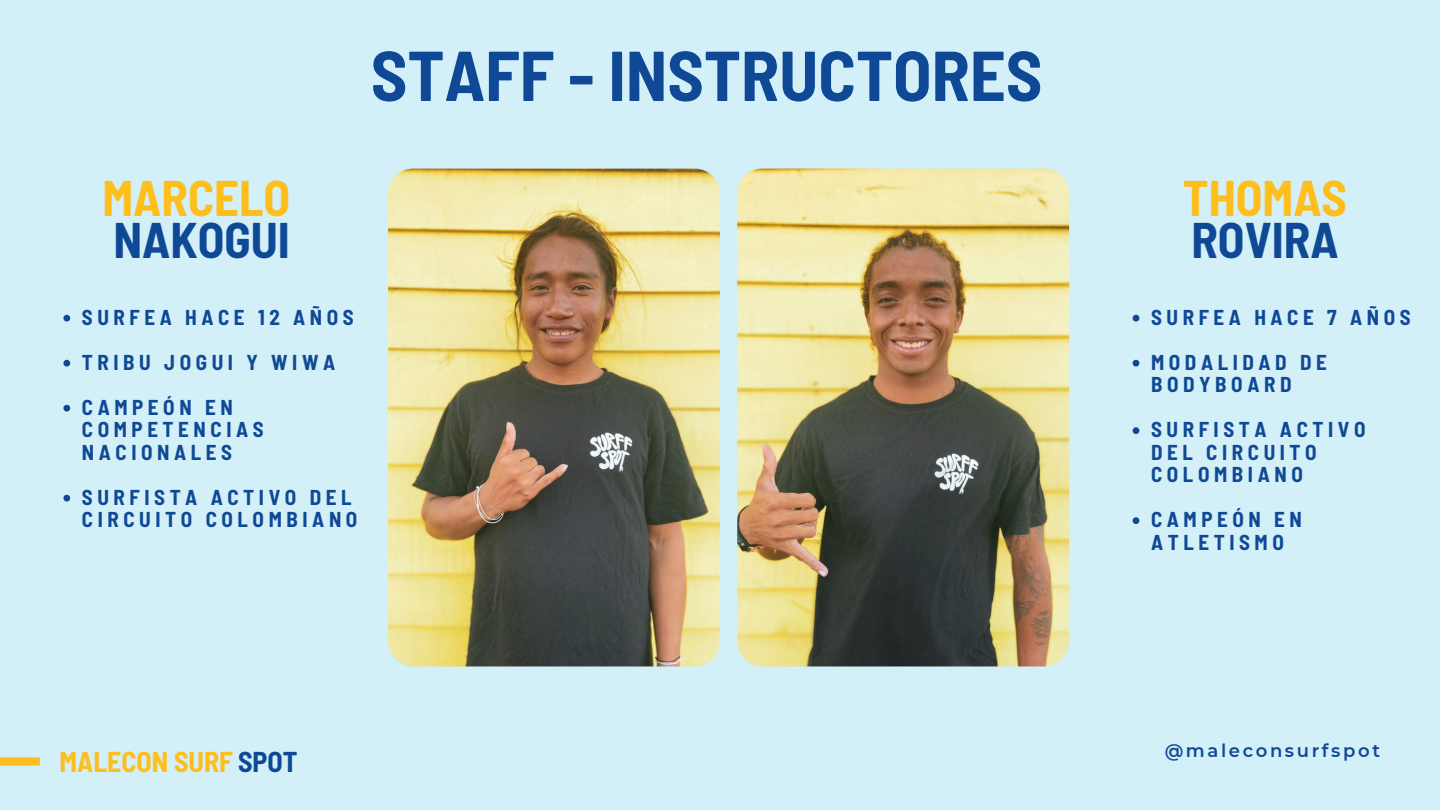
<style>
.page{position:relative;width:1440px;height:810px;background:#d3eff7}
.page>*{position:absolute;margin:0;border:0;box-sizing:border-box;transform-origin:0 0}
.t1{font:700 semi-condensed 70.4px "Barlow";color:#0f4996}
.t2{font:700 semi-condensed 48.9px "Barlow";color:#0f4996}
.t3{font:700 semi-condensed 48.9px "Barlow";color:#febe1b}
.t4{font:700 semi-condensed 28px "Barlow";color:#febe1b}
.t5{font:700 semi-condensed 21px/22.5px "Barlow";letter-spacing:.22em;color:#0f4996}
.t6{font:600 18px "Montserrat";letter-spacing:.145em;color:#0f4996}
.s1{color:#0f4996}
</style>
<div class="page">
<div style="left:0;top:757px;width:40px;height:9px;background:#febe1b"></div>
<img style="left:388px;top:169px;width:332px;height:497px;border-radius:25px">
<img style="left:737px;top:169px;width:332px;height:497px;border-radius:25px">
<svg style="left:63px;top:315px;width:7px;height:7px"></svg>
<svg style="left:63px;top:360px;width:7px;height:7px"></svg>
<svg style="left:63px;top:405px;width:7px;height:7px"></svg>
<svg style="left:63px;top:495px;width:7px;height:7px"></svg>
<svg style="left:1133px;top:315px;width:6px;height:7px"></svg>
<svg style="left:1133px;top:360px;width:6px;height:7px"></svg>
<svg style="left:1133px;top:427px;width:6px;height:7px"></svg>
<svg style="left:1133px;top:517px;width:6px;height:7px"></svg>
<p class="t1" style="left:371px;top:31px;width:673px">STAFF - INSTRUCTORES</p>
<p class="t3" style="left:102px;top:167px;width:189px">MARCELO</p>
<p class="t2" style="left:113px;top:209px;width:178px">NAKOGUI</p>
<p class="t5" style="left:82px;top:305px;width:273px">SURFEA HACE 12 AÑOS</p>
<p class="t5" style="left:82px;top:350px;width:255px">TRIBU JOGUI Y WIWA</p>
<p class="t5" style="left:82px;top:395px;width:183px">CAMPEÓN EN<br>COMPETENCIAS<br>NACIONALES</p>
<p class="t5" style="left:82px;top:485px;width:277px">SURFISTA ACTIVO DEL<br>CIRCUITO COLOMBIANO</p>
<p class="t3" style="left:1183px;top:167px;width:166px">THOMAS</p>
<p class="t2" style="left:1191px;top:209px;width:149px">ROVIRA</p>
<p class="t5" style="left:1151px;top:305px;width:261px">SURFEA HACE 7 AÑOS</p>
<p class="t5" style="left:1151px;top:350px;width:177px">MODALIDAD DE<br>BODYBOARD</p>
<p class="t5" style="left:1151px;top:417px;width:216px">SURFISTA ACTIVO<br>DEL CIRCUITO<br>COLOMBIANO</p>
<p class="t5" style="left:1151px;top:507px;width:152px">CAMPEÓN EN<br>ATLETISMO</p>
<p class="t4" style="left:60px;top:744px;width:240px">MALECON SURF <span class="s1">SPOT</span></p>
<p class="t6" style="left:1165px;top:739px;width:217px">@maleconsurfspot</p>
</div>
